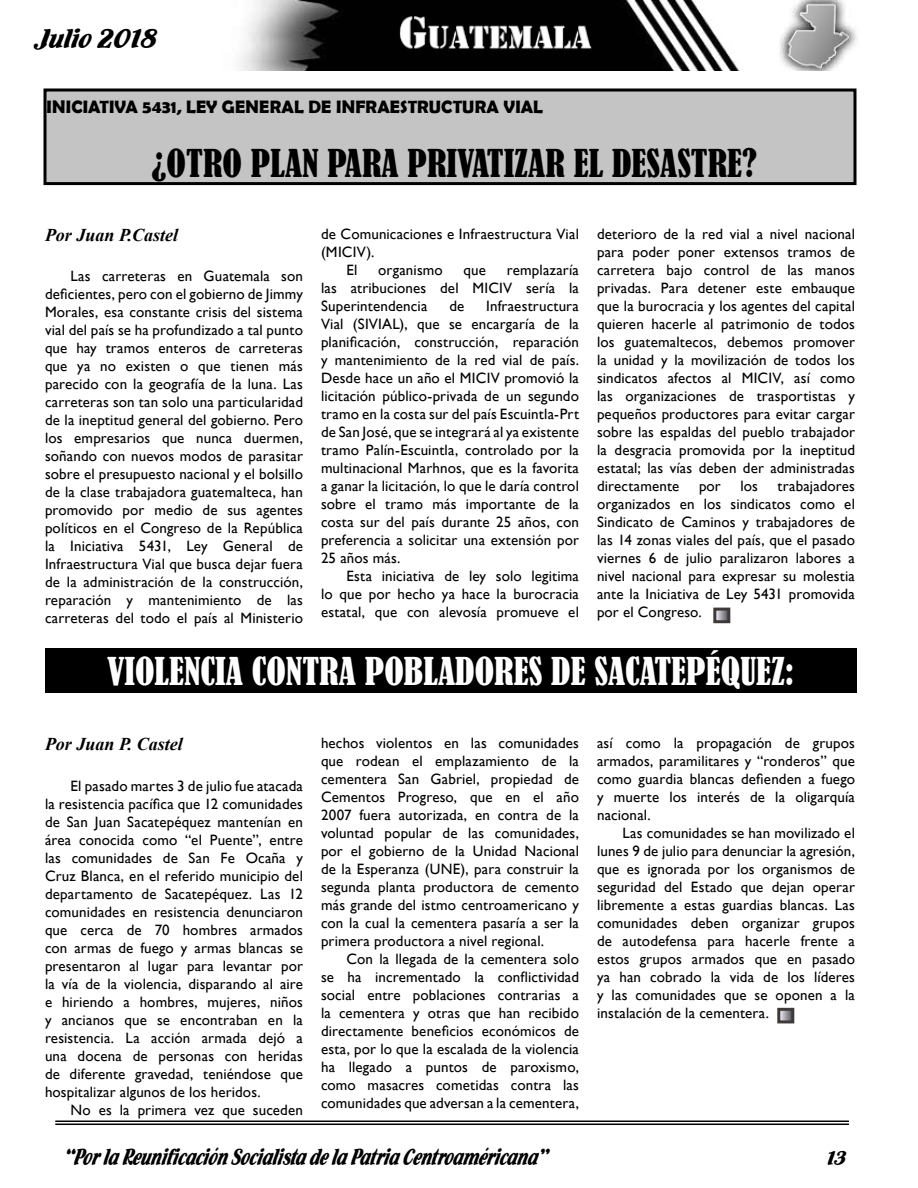
<style>
.page{position:relative;width:918px;height:1188px;background:#fff}
.page>*{position:absolute;margin:0;border:0;box-sizing:border-box;transform-origin:0 0}
.t1{font:condensed 36px "Bernard";color:#fff}
.t2{font:condensed 36px "Bernard";color:#000}
.t3{font:28.5px "Flamenco D";color:#000}
.t4{font:24.3px "Flamenco D";color:#000;scale:.8 1}
.t5{font:21px "Flamenco D";color:#000}
.t6{font:700 18px "Berlin Sans FB Demi";letter-spacing:.005em;color:#000}
.t7{font:italic 700 18px "Times New Roman";color:#000}
.t8{font:15px/18px "Gill Sans";letter-spacing:.01em;color:#000;text-align:justify}
</style>
<div class="page">
<hr style="left:55px;top:1121px;width:794px;height:1px;background:#000">
<hr style="left:55px;top:1124px;width:794px;height:1px;background:#000">
<img style="left:240px;top:0;width:617px;height:70px">
<svg style="left:781px;top:1012px;width:9px;height:7px"></svg>
<div style="left:777px;top:1008px;width:17px;height:15px;border:3px solid #3e3a3a"></div>
<div style="left:45px;top:90px;width:810px;height:94px;background:#c4c4c4"></div>
<div style="left:44px;top:88px;width:812px;height:97px;border:3px solid #000"></div>
<div style="left:45px;top:648px;width:811px;height:45px;background:#000"></div>
<svg style="left:717px;top:612px;width:9px;height:7px"></svg>
<div style="left:713px;top:608px;width:17px;height:15px;border:3px solid #3e3a3a"></div>
<h2 class="t3" style="left:36px;top:21px;width:123px">Julio 2018</h2>
<p class="t6" style="left:46px;top:97px;width:498px">INICIATIVA 5431, LEY GENERAL DE INFRAESTRUCTURA VIAL</p>
<h1 class="t2" style="left:152px;top:142px;width:607px">¿OTRO PLAN PARA PRIVATIZAR EL DESASTRE?</h1>
<p class="t7" style="left:45px;top:222px;width:135px">Por Juan P.Castel</p>
<p class="t8" style="left:45px;top:268px;width:260px;text-indent:26px">Las carreteras en Guatemala son deficientes, pero con el gobierno de Jimmy Morales, esa constante crisis del sistema vial del país se ha profundizado a tal punto que hay tramos enteros de carreteras que ya no existen o que tienen más parecido con la geografía de la luna. Las carreteras son tan solo una particularidad de la ineptitud general del gobierno. Pero los empresarios que nunca duermen, soñando con nuevos modos de parasitar sobre el presupuesto nacional y el bolsillo de la clase trabajadora guatemalteca, han promovido por medio de sus agentes políticos en el Congreso de la República la Iniciativa 5431, Ley General de Infraestructura Vial que busca dejar fuera de la administración de la construcción, reparación y mantenimiento de las carreteras del todo el país al Ministerio</p>
<p class="t8" style="left:321px;top:225px;width:259px">de Comunicaciones e Infraestructura Vial</p>
<p class="t8" style="left:321px;top:243px;width:55px">(MICIV).</p>
<p class="t8" style="left:346px;top:261px;width:13px">El</p>
<p class="t8" style="left:378px;top:261px;width:66px">organismo</p>
<p class="t8" style="left:464px;top:261px;width:24px">que</p>
<p class="t8" style="left:321px;top:261px;width:260px;text-indent:186px">remplazaría las atribuciones del MICIV sería la Superintendencia</p>
<p class="t8" style="left:321px;top:297px;width:260px;text-indent:165px">Infraestructura Vial (SIVIAL), que se encargaría de la planificación, construcción, reparación y mantenimiento de la red vial de país.<br>Desde hace un año el MICIV promovió la licitación público-privada de un segundo tramo en la costa sur del país Escuintla-Prt de San José, que se integrará al ya existente tramo Palín-Escuintla, controlado por la multinacional Marhnos, que es la favorita a ganar la licitación, lo que le daría control sobre el tramo más importante de la costa sur del país durante 25 años, con preferencia a solicitar una extensión por 25 años más.</p>
<p class="t8" style="left:321px;top:567px;width:260px;text-indent:26px">Esta iniciativa de ley solo legitima lo que por hecho ya hace la burocracia estatal, que con alevosía promueve el</p>
<p class="t8" style="left:449px;top:297px;width:16px">de</p>
<p class="t8" style="left:597px;top:225px;width:260px">deterioro de la red vial a nivel nacional para poder poner extensos tramos de carretera bajo control de las manos privadas. Para detener este embauque que la burocracia y los agentes del capital quieren hacerle al patrimonio de todos los guatemaltecos, debemos promover la unidad y la movilización de todos los sindicatos afectos al MICIV, así como las organizaciones de trasportistas y pequeños productores para evitar cargar sobre las espaldas del pueblo trabajador la desgracia promovida por la ineptitud estatal; las vías deben der administradas directamente</p>
<p class="t8" style="left:597px;top:477px;width:260px;text-indent:181px">trabajadores organizados en los sindicatos como el Sindicato de Caminos y trabajadores de las 14 zonas viales del país, que el pasado viernes 6 de julio paralizaron labores a nivel nacional para expresar su molestia ante la Iniciativa de Ley 5431 promovida por el Congreso.</p>
<p class="t8" style="left:699px;top:477px;width:23px">por</p>
<p class="t8" style="left:740px;top:477px;width:19px">los</p>
<h1 class="t1" style="left:107px;top:651px;width:689px">VIOLENCIA CONTRA POBLADORES DE SACATEPÉQUEZ:</h1>
<p class="t7" style="left:45px;top:732px;width:139px">Por Juan P. Castel</p>
<p class="t8" style="left:45px;top:777px;width:260px;text-indent:26px">El pasado martes 3 de julio fue atacada la resistencia pacífica que 12 comunidades de San Juan Sacatepéquez mantenían en área conocida como “el Puente”, entre las comunidades de San Fe Ocaña y Cruz Blanca, en el referido municipio del departamento de Sacatepéquez. Las 12 comunidades en resistencia denunciaron que cerca de 70 hombres armados con armas de fuego y armas blancas se presentaron al lugar para levantar por la vía de la violencia, disparando al aire e hiriendo a hombres, mujeres, niños y ancianos que se encontraban en la resistencia. La acción armada dejó a una docena de personas con heridas de diferente gravedad, teniéndose que hospitalizar algunos de los heridos.</p>
<p class="t8" style="left:70px;top:1101px;width:234px">No es la primera vez que suceden</p>
<p class="t8" style="left:321px;top:735px;width:260px">hechos violentos en las comunidades que rodean el emplazamiento de la cementera San Gabriel, propiedad de Cementos Progreso, que en el año 2007 fuera autorizada, en contra de la voluntad popular de las comunidades, por el gobierno de la Unidad Nacional de la Esperanza (UNE), para construir la segunda planta productora de cemento más grande del istmo centroamericano y con la cual la cementera pasaría a ser la primera productora a nivel regional.</p>
<p class="t8" style="left:321px;top:951px;width:260px;text-indent:26px">Con la llegada de la cementera solo se ha incrementado la conflictividad social entre poblaciones contrarias a la cementera y otras que han recibido directamente beneficios económicos de esta, por lo que la escalada de la violencia ha llegado a puntos de paroxismo, como masacres cometidas contra las comunidades que adversan a la cementera,</p>
<p class="t8" style="left:597px;top:735px;width:260px">así como la propagación de grupos armados, paramilitares y “ronderos” que como guardia blancas defienden a fuego y muerte los interés de la oligarquía nacional.</p>
<p class="t8" style="left:597px;top:825px;width:260px;text-indent:26px">Las comunidades se han movilizado el lunes 9 de julio para denunciar la agresión, que es ignorada por los organismos de seguridad del Estado que dejan operar libremente a estas guardias blancas. Las comunidades deben organizar grupos de autodefensa para hacerle frente a estos grupos armados que en pasado ya han cobrado la vida de los líderes y las comunidades que se oponen a la instalación de la cementera.</p>
<h3 class="t4" style="left:64px;top:1142px;width:610px">“Por la Reunificación Socialista de la Patria Centroaméricana”</h3>
<h3 class="t5" style="left:825px;top:1146px;width:23px">13</h3>
</div>
